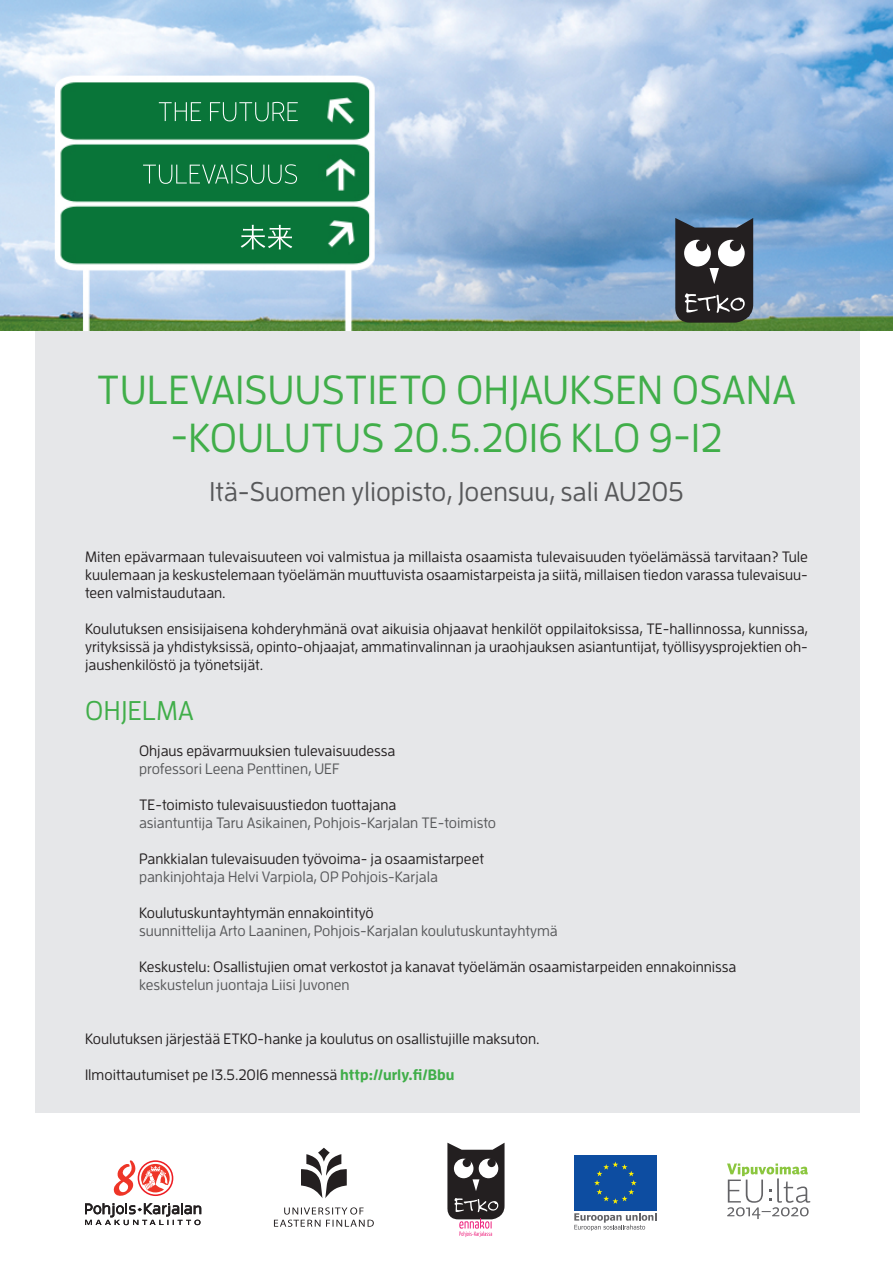
<style>
.page{position:relative;width:893px;height:1263px;background:#fff}
.page>*{position:absolute;margin:0;border:0;box-sizing:border-box;transform-origin:0 0}
.t1{font:500 40.5px "Enzo OT";letter-spacing:.01em;color:#40ae49}
.t2{font:500 27px "Enzo OT";color:#57585a}
.t3{font:500 27px "Enzo OT";letter-spacing:.01em;color:#40ae49}
.Kappaletyyli_1{font:500 15px/18px "Enzo OT";color:#231f20;text-align:justify}
.t4{font:500 15px "Enzo OT";color:#57585a}
.s1{font-weight:700;color:#40ae49}
</style>
<div class="page">
<div style="left:35px;top:323px;width:825px;height:790px;background:#e6e7e9"></div>
<img style="left:0;top:321px;width:893px;height:9px">
<img style="left:0;top:0;width:893px;height:321px">
<svg style="left:674px;top:218px;width:79px;height:105px;background:#4e4f53"></svg>
<svg style="left:301px;top:1148px;width:46px;height:50px"></svg>
<svg style="left:274px;top:1207px;width:100px;height:20px"></svg>
<svg style="left:447px;top:1143px;width:58px;height:94px"></svg>
<svg style="left:727px;top:1163px;width:83px;height:56px"></svg>
<div style="left:574px;top:1155px;width:83px;height:55px;background:#0d4da1"></div>
<svg style="left:594px;top:1161px;width:43px;height:43px"></svg>
<svg style="left:574px;top:1213px;width:82px;height:18px"></svg>
<svg style="left:85px;top:1203px;width:116px;height:22px"></svg>
<svg style="left:113px;top:1160px;width:60px;height:36px"></svg>
<p class="t1" style="left:97px;top:366px;width:701px">TULEVAISUUSTIETO OHJAUKSEN OSANA</p>
<p class="t1" style="left:170px;top:414px;width:554px">-KOULUTUS 20.5.2016 KLO 9-12</p>
<p class="t2" style="left:209px;top:475px;width:476px">Itä-Suomen yliopisto, Joensuu, sali AU205</p>
<p class="Kappaletyyli_1" style="left:85px;top:547px;width:725px">Miten epävarmaan tulevaisuuteen voi valmistua ja millaista osaamista tulevaisuuden työelämässä tarvitaan? Tule kuulemaan ja keskustelemaan työelämän muuttuvista osaamistarpeista ja siitä, millaisen tiedon varassa tulevaisuu&shy;teen valmistaudutaan.</p>
<p class="Kappaletyyli_1" style="left:85px;top:619px;width:724px">Koulutuksen ensisijaisena kohderyhmänä ovat aikuisia ohjaavat henkilöt oppilaitoksissa, TE-hallinnossa, kunnissa, yrityksissä ja yhdistyksissä, opinto-ohjaajat, ammatinvalinnan ja uraohjauksen asiantuntijat, työllisyysprojektien oh&shy;jaushenkilöstö ja työnetsijät.</p>
<p class="t3" style="left:85px;top:695px;width:110px">OHJELMA</p>
<p class="Kappaletyyli_1" style="left:139px;top:742px;width:258px">Ohjaus epävarmuuksien tulevaisuudessa</p>
<p class="t4" style="left:139px;top:760px;width:202px">professori Leena Penttinen, UEF</p>
<p class="Kappaletyyli_1" style="left:139px;top:796px;width:259px">TE-toimisto tulevaisuustiedon tuottajana</p>
<p class="t4" style="left:139px;top:814px;width:359px">asiantuntija Taru Asikainen, Pohjois-Karjalan TE-toimisto</p>
<p class="Kappaletyyli_1" style="left:139px;top:850px;width:347px">Pankkialan tulevaisuuden työvoima- ja osaamistarpeet</p>
<p class="t4" style="left:139px;top:868px;width:300px">pankinjohtaja Helvi Varpiola, OP Pohjois-Karjala</p>
<p class="Kappaletyyli_1" style="left:139px;top:904px;width:236px">Koulutuskuntayhtymän ennakointityö</p>
<p class="t4" style="left:139px;top:922px;width:420px">suunnittelija Arto Laaninen, Pohjois-Karjalan koulutuskuntayhtymä</p>
<p class="Kappaletyyli_1" style="left:139px;top:958px;width:599px">Keskustelu: Osallistujien omat verkostot ja kanavat työelämän osaamistarpeiden ennakoinnissa</p>
<p class="t4" style="left:139px;top:976px;width:212px">keskustelun juontaja Liisi Juvonen</p>
<p class="Kappaletyyli_1" style="left:85px;top:1030px;width:456px">Koulutuksen järjestää ETKO-hanke ja koulutus on osallistujille maksuton.</p>
<p class="Kappaletyyli_1" style="left:85px;top:1066px;width:371px">Ilmoittautumiset pe 13.5.2016 mennessä <span class="s1">http://urly.fi/Bbu</span></p>
</div>
